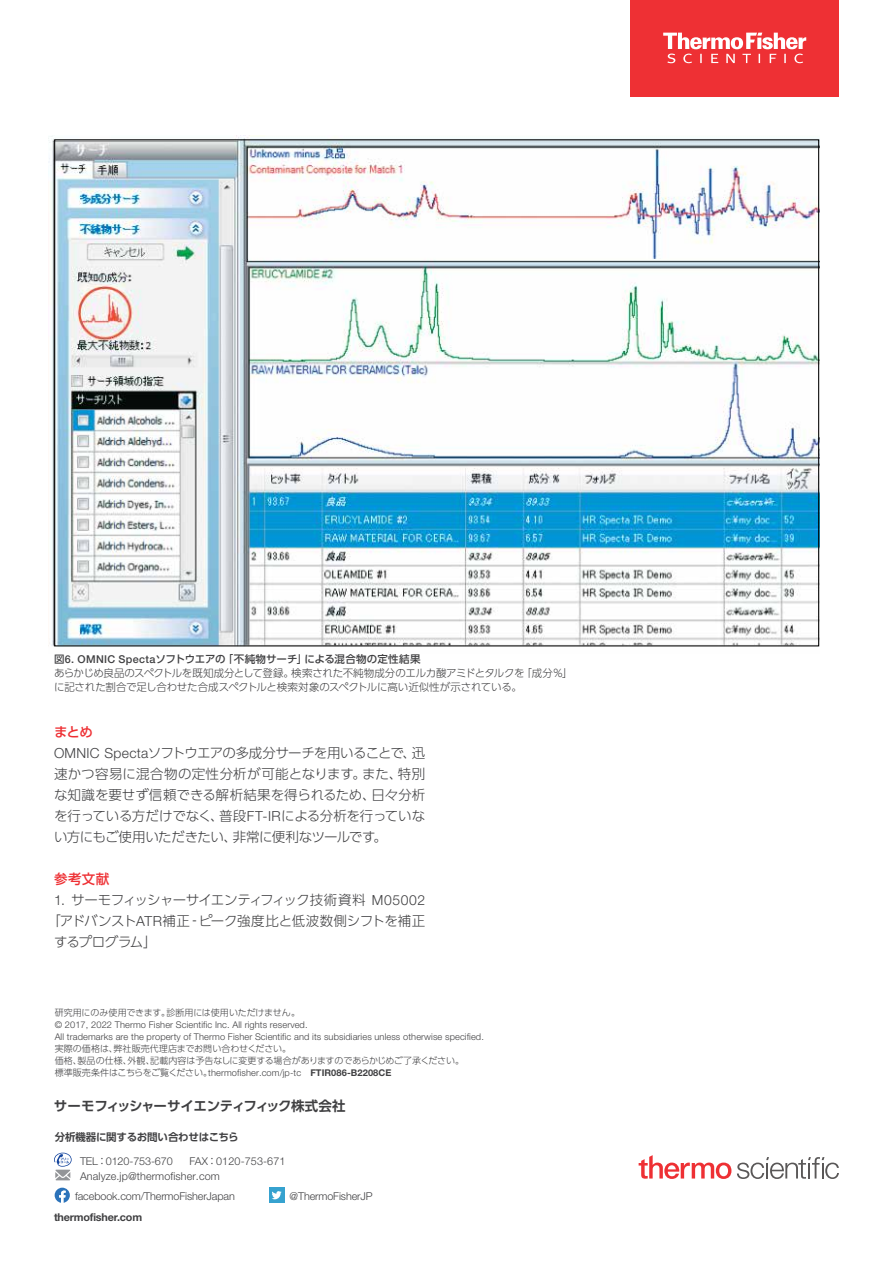
<style>
.page{position:relative;width:893px;height:1263px;background:#fff}
.page>*{position:absolute;margin:0;border:0;box-sizing:border-box;transform-origin:0 0}
.t1{font:300 13.5px/21px "UD Shin Go Pro";letter-spacing:-.015em;color:#404042}
.t2{font:700 13.5px "UD Shin Go Pro De";letter-spacing:-.035em;color:#404042}
.t3{font:500 13.5px "UD Shin Go Pro";color:#ee3034}
.t4{font:300 10.8px "Helvetica Neue LTW1 G";letter-spacing:-.01em;color:#404042}
.t5{font:300 10.8px/15px "Helvetica Neue LTW1 G";letter-spacing:.01em;color:#404042}
.t6{font:700 10.8px "Helvetica Neue LTW1 G";letter-spacing:-.02em;color:#404042}
.t7{font:300 10.5px/13.5px "UD Shin Go Pro";letter-spacing:-.02em;color:#404042}
.t8{font:700 10.5px "UD Shin Go Pro De";letter-spacing:-.02em;color:#404042}
.t9{font:300 9.3px/12px "Helvetica Neue LTW1 G";letter-spacing:.01em;color:#404042}
.t10{font:300 9px/12px "UD Shin Go Pro";letter-spacing:-.01em;color:#404042}
.s1{font-weight:500}
.s2{font-family:"Helvetica Neue LTW1 G";font-weight:500;font-size:10.8px}
.s3{font-weight:500;color:#ee3034}
.s4{font-family:"Helvetica Neue LTW1 G";font-size:13.95px}
.s5{font-family:"UD Shin Go Pro";font-size:9px}
.s6{font-weight:700}
.s7{font-family:"UD Shin Go Pro";font-size:10.5px}
</style>
<div class="page">
<svg style="left:737px;top:1157px;width:102px;height:22px"></svg>
<svg style="left:639px;top:1155px;width:92px;height:24px"></svg>
<div style="left:630px;top:0;width:209px;height:96px;background:#ee3034"></div>
<svg style="left:663px;top:33px;width:143px;height:30px"></svg>
<div style="left:269px;top:1188px;width:15px;height:15px;background:#36a2cf"></div>
<svg style="left:272px;top:1191px;width:10px;height:8px"></svg>
<svg style="left:54px;top:1153px;width:18px;height:27px"></svg>
<svg style="left:55px;top:1188px;width:15px;height:15px"></svg>
<img style="left:49px;top:135px;width:770px;height:512px">
<p class="t7" style="left:54px;top:652px;width:520px"><span class="s1">図</span><span class="s2">6. OMNIC Specta</span><span class="s1">ソフトウエアの「不純物サーチ」による混合物の定性結果<br></span>あらかじめ良品のスペクトルを既知成分として登録。検索された不純物成分のエルカ酸アミドとタルクを「成分％」に記された割合で足し合わせた合成スペクトルと検索対象のスペクトルに高い近似性が示されている。</p>
<p class="t1" style="left:54px;top:721px;width:373px"><span class="s3">まとめ<br></span><span class="s4">OMNIC Specta</span>ソフトウエアの多成分サーチを用いることで、迅速かつ容易に混合物の定性分析が可能となります。また、特別な知識を要せず信頼できる解析結果を得られるため、日々分析を行っている方だけでなく、普段<span class="s4">FT-IR</span>による分析を行っていない方にもご使用いただきたい、非常に便利なツールです。</p>
<p class="t3" style="left:54px;top:868px;width:57px">参考文献</p>
<p class="t1" style="left:54px;top:889px;width:373px;text-align:justify"><span class="s4">1.</span> サーモフィッシャーサイエンティフィック技術資料 <span class="s4">M05002</span>｢アドバンスト<span class="s4">ATR</span>補正‐ピーク強度比と低波数側シフトを補正するプログラム」</p>
<p class="t10" style="left:55px;top:1006px;width:247px">研究用にのみ使用できます。診断用には使用いただけません。</p>
<p class="t9" style="left:55px;top:1019px;width:431px">© 2017, 2022 Thermo Fisher Scientific Inc. All rights reserved.<br>All trademarks are the property of Thermo Fisher Scientific and its subsidiaries unless otherwise specified.</p>
<p class="t10" style="left:55px;top:1042px;width:411px">実際の価格は、弊社販売代理店までお問い合わせください。<br>価格、製品の仕様、外観、記載内容は予告なしに変更する場合がありますのであらかじめご了承ください。</p>
<p class="t9" style="left:55px;top:1067px;width:338px"><span class="s5">標準販売条件はこちらをご覧ください。</span>thermofisher.com/jp-tc <span class="s6">FTIR086-B2208CE</span></p>
<p class="t2" style="left:54px;top:1095px;width:293px">サーモフィッシャーサイエンティフィック株式会社</p>
<p class="t8" style="left:55px;top:1129px;width:185px">分析機器に関するお問い合わせはこちら</p>
<p class="t5" style="left:80px;top:1153px;width:207px;text-indent:109px">FAX<span class="s7">：</span>0120-753-671<br>Analyze.jp@thermofisher.com</p>
<p class="t4" style="left:80px;top:1154px;width:94px">TEL<span class="s7">：</span>0120-753-670</p>
<p class="t4" style="left:75px;top:1190px;width:161px">facebook.com/ThermoFisherJapan</p>
<p class="t4" style="left:290px;top:1190px;width:85px">@ThermoFisherJP</p>
<p class="t6" style="left:54px;top:1210px;width:90px">thermofisher.com</p>
</div>
